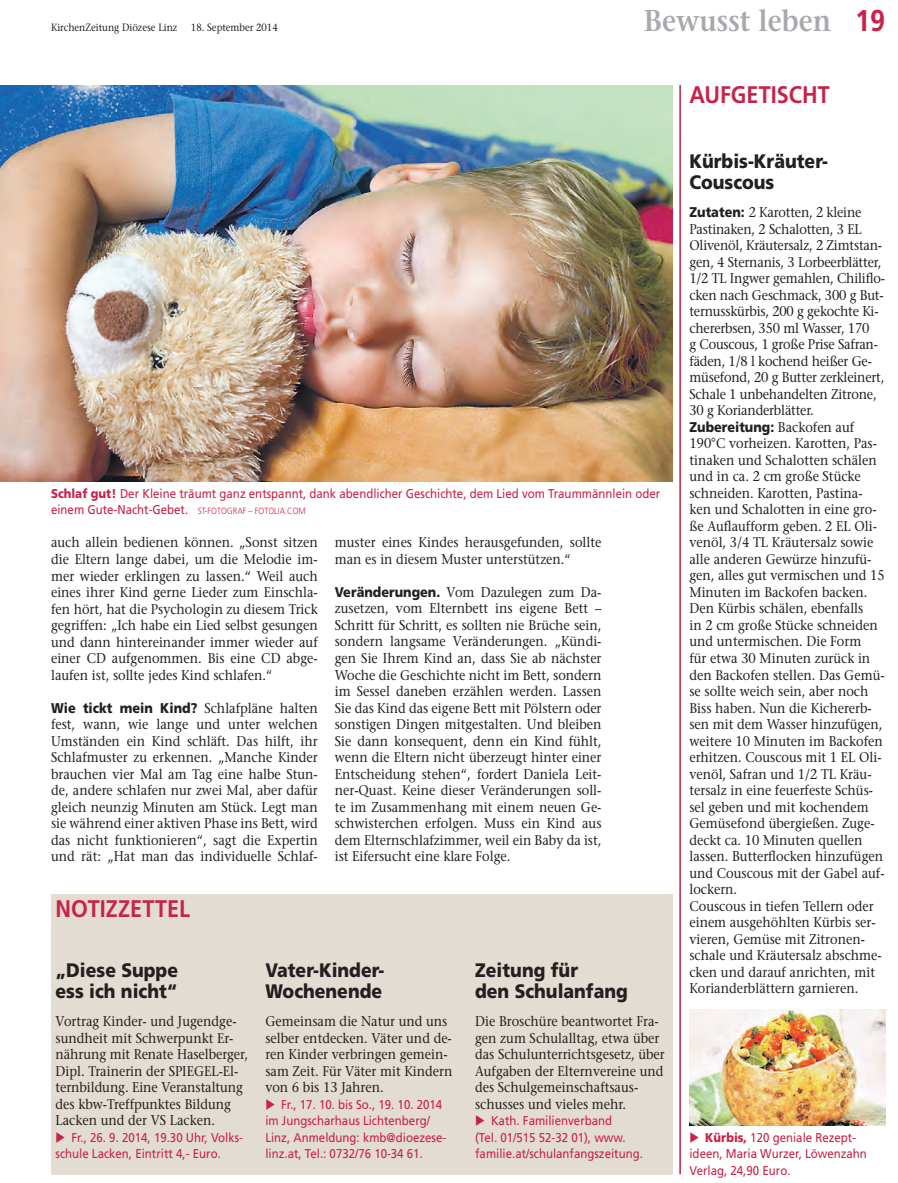
<style>
.page{position:relative;width:898px;height:1183px;background:#fff}
.page>*{position:absolute;margin:0;border:0;box-sizing:border-box;transform-origin:0 0}
.t1{font:600 30px "Stone Serif Std";color:#a8a9ad;scale:.9 1}
.t2{font:700 24px "Frutiger LT Std";color:#c82249;scale:.9 1}
.t3{font:900 19.5px/21px "Frutiger LT Std";color:#231f20;scale:.9 1}
.t4{font:500 14.1px/16.5px "Stone Serif Std";color:#231f20;scale:.9 1}
.t5{font:12.75px/16.5px "Frutiger LT Std";color:#c82249;scale:.9 1}
.t6{font:500 10.5px "Stone Serif Std";color:#231f20;scale:.9 1}
.t7{font:300 9px "Frutiger LT Std";color:#c82249;scale:.9 1}
.s1{font-family:"Frutiger LT Std";font-weight:700;color:#c82249}
.s2{font-weight:900}
.s3{font-weight:400;font-size:12.75px}
.s4{font-family:"Frutiger LT Std";font-weight:900}
</style>
<div class="page">
<div style="left:51px;top:894px;width:621px;height:280px;background:#e3dcd2"></div>
<hr style="left:679px;top:85px;width:1px;height:1088px;background:#c82249">
<img style="left:0;top:85px;width:672px;height:396px">
<img style="left:689px;top:1009px;width:195px;height:116px">
<p class="t6" style="left:51px;top:21px;width:142px">KirchenZeitung Diözese Linz</p>
<p class="t6" style="left:191px;top:21px;width:98px">18. September 2014</p>
<p class="t1" style="left:643px;top:3px;width:269px">Bewusst leben <span class="s1">19</span></p>
<p class="t2" style="left:689px;top:81px;width:157px">AUFGETISCHT</p>
<p class="t5" style="left:51px;top:485px;width:678px"><span class="s2">Schlaf gut!</span> Der Kleine träumt ganz entspannt, dank abendlicher Geschichte, dem Lied vom Traummännlein oder</p>
<p class="t7" style="left:51px;top:506px;width:284px"><span class="s3">einem Gute-Nacht-Gebet.</span> ST-FOTOGRAF – FOTOLIA.COM</p>
<p class="t4" style="left:51px;top:534px;width:298px;text-align:justify">auch allein bedienen können. „Sonst sitzen die Eltern lange dabei, um die Melodie im&shy;mer wieder erklingen zu lassen.“ Weil auch eines ihrer Kind gerne Lieder zum Einschla&shy;fen hört, hat die Psychologin zu diesem Trick gegriffen: „Ich habe ein Lied selbst gesungen und dann hintereinander immer wieder auf einer CD aufgenommen. Bis eine CD abge&shy;laufen ist, sollte jedes Kind schlafen.“</p>
<p class="t4" style="left:51px;top:699px;width:298px;text-align:justify"><span class="s4">Wie tickt mein Kind?</span> Schlafpläne halten fest, wann, wie lange und unter welchen Umständen ein Kind schläft. Das hilft, ihr Schlafmuster zu erkennen. „Manche Kinder brauchen vier Mal am Tag eine halbe Stun&shy;de, andere schlafen nur zwei Mal, aber dafür gleich neunzig Minuten am Stück. Legt man sie während einer aktiven Phase ins Bett, wird das nicht funktionieren“, sagt die Expertin und rät: „Hat man das individuelle Schlaf-</p>
<p class="t4" style="left:334px;top:534px;width:298px">muster eines Kindes herausgefunden, sollte man es in diesem Muster unterstützen.“</p>
<p class="t4" style="left:334px;top:583px;width:298px;text-align:justify"><span class="s4">Veränderungen.</span> Vom Dazulegen zum Da&shy;zusetzen, vom Elternbett ins eigene Bett – Schritt für Schritt, es sollten nie Brüche sein, sondern langsame Veränderungen. „Kündi&shy;gen Sie Ihrem Kind an, dass Sie ab nächster Woche die Geschichte nicht im Bett, sondern im Sessel daneben erzählen werden. Lassen Sie das Kind das eigene Bett mit Pölstern oder sonstigen Dingen mitgestalten. Und bleiben Sie dann konsequent, denn ein Kind fühlt, wenn die Eltern nicht überzeugt hinter einer Entscheidung stehen“, fordert Daniela Leit&shy;ner-Quast. Keine dieser Veränderungen soll&shy;te im Zusammenhang mit einem neuen Ge&shy;schwisterchen erfolgen. Muss ein Kind aus dem Elternschlafzimmer, weil ein Baby da ist, ist Eifersucht eine klare Folge.</p>
<p class="t2" style="left:56px;top:894px;width:151px">NOTIZZETTEL</p>
<p class="t3" style="left:56px;top:959px;width:138px">„Diese Suppe ess ich nicht“</p>
<p class="t4" style="left:56px;top:1012px;width:215px">Vortrag Kinder- und Jugendge&shy;sundheit mit Schwerpunkt Er&shy;nährung mit Renate Haselberger,<br>Dipl. Trainerin der SPIEGEL-El&shy;ternbildung. Eine Veranstaltung des kbw-Treffpunktes Bildung<br>Lacken und der VS Lacken.</p>
<p class="t5" style="left:56px;top:1128px;width:210px;text-indent:16px">Fr., 26. 9. 2014, 19.30 Uhr, Volks&shy;schule Lacken, Eintritt 4,- Euro.</p>
<p class="t3" style="left:265px;top:959px;width:134px">Vater-Kinder-<br>Wochenende</p>
<p class="t4" style="left:265px;top:1012px;width:209px">Gemeinsam die Natur und uns selber entdecken. Väter und de&shy;ren Kinder verbringen gemein&shy;sam Zeit. Für Väter mit Kindern von 6 bis 13 Jahren.</p>
<p class="t5" style="left:265px;top:1095px;width:202px;text-indent:16px">Fr., 17. 10. bis So., 19. 10. 2014 im Jungscharhaus Lichtenberg/<br>Linz, Anmeldung: kmb@dioezese&shy;linz.at, Tel.: 0732/76 10-34 61.</p>
<p class="t3" style="left:475px;top:959px;width:171px">Zeitung für<br>den Schulanfang</p>
<p class="t4" style="left:475px;top:1012px;width:212px">Die Broschüre beantwortet Fra&shy;gen zum Schulalltag, etwa über das Schulunterrichtsgesetz, über<br>Aufgaben der Elternvereine und des Schulgemeinschaftsaus&shy;schusses und vieles mehr.</p>
<p class="t5" style="left:475px;top:1112px;width:188px;text-indent:16px">Kath. Familienverband<br>(Tel. 01/515 52-32 01), www. familie.at/schulanfangszeitung.</p>
<p class="t3" style="left:689px;top:150px;width:155px">Kürbis-Kräuter-<br>Couscous</p>
<p class="t4" style="left:689px;top:204px;width:219px"><span class="s4">Zutaten:</span> 2 Karotten, 2 kleine<br>Pastinaken, 2 Schalotten, 3 EL<br>Olivenöl, Kräutersalz, 2 Zimtstan&shy;gen, 4 Sternanis, 3 Lorbeerblätter,<br>1/2 TL Ingwer gemahlen, Chiliflo&shy;cken nach Geschmack, 300 g But&shy;ternusskürbis, 200 g gekochte Ki&shy;chererbsen, 350 ml Wasser, 170<br>g Couscous, 1 große Prise Safran&shy;fäden, 1/8 l kochend heißer Ge&shy;müsefond, 20 g Butter zerkleinert,<br>Schale 1 unbehandelten Zitrone,<br>30 g Korianderblätter.<br><span class="s4">Zubereitung:</span> Backofen auf<br>190°C vorheizen. Karotten, Pas&shy;tinaken und Schalotten schälen und in ca. 2 cm große Stücke schneiden. Karotten, Pastina&shy;ken und Schalotten in eine gro&shy;ße Auflaufform geben. 2 EL Oli&shy;venöl, 3/4 TL Kräutersalz sowie alle anderen Gewürze hinzufü&shy;gen, alles gut vermischen und 15<br>Minuten im Backofen backen.<br>Den Kürbis schälen, ebenfalls<br>in 2 cm große Stücke schneiden und untermischen. Die Form<br>für etwa 30 Minuten zurück in den Backofen stellen. Das Gemü&shy;se sollte weich sein, aber noch<br>Biss haben. Nun die Kichererb&shy;sen mit dem Wasser hinzufügen, weitere 10 Minuten im Backofen erhitzen. Couscous mit 1 EL Oli&shy;venöl, Safran und 1/2 TL Kräu&shy;tersalz in eine feuerfeste Schüs&shy;sel geben und mit kochendem<br>Gemüsefond übergießen. Zuge&shy;deckt ca. 10 Minuten quellen lassen. Butterflocken hinzufügen und Couscous mit der Gabel auf&shy;lockern.<br>Couscous in tiefen Tellern oder einem ausgehöhlten Kürbis ser&shy;vieren, Gemüse mit Zitronen&shy;schale und Kräutersalz abschme&shy;cken und darauf anrichten, mit<br>Korianderblättern garnieren.</p>
<p class="t5" style="left:689px;top:1128px;width:199px;text-indent:16px"><span class="s2">Kürbis,</span> 120 geniale Rezept&shy;ideen, Maria Wurzer, Löwenzahn<br>Verlag, 24,90 Euro.</p>
</div>
